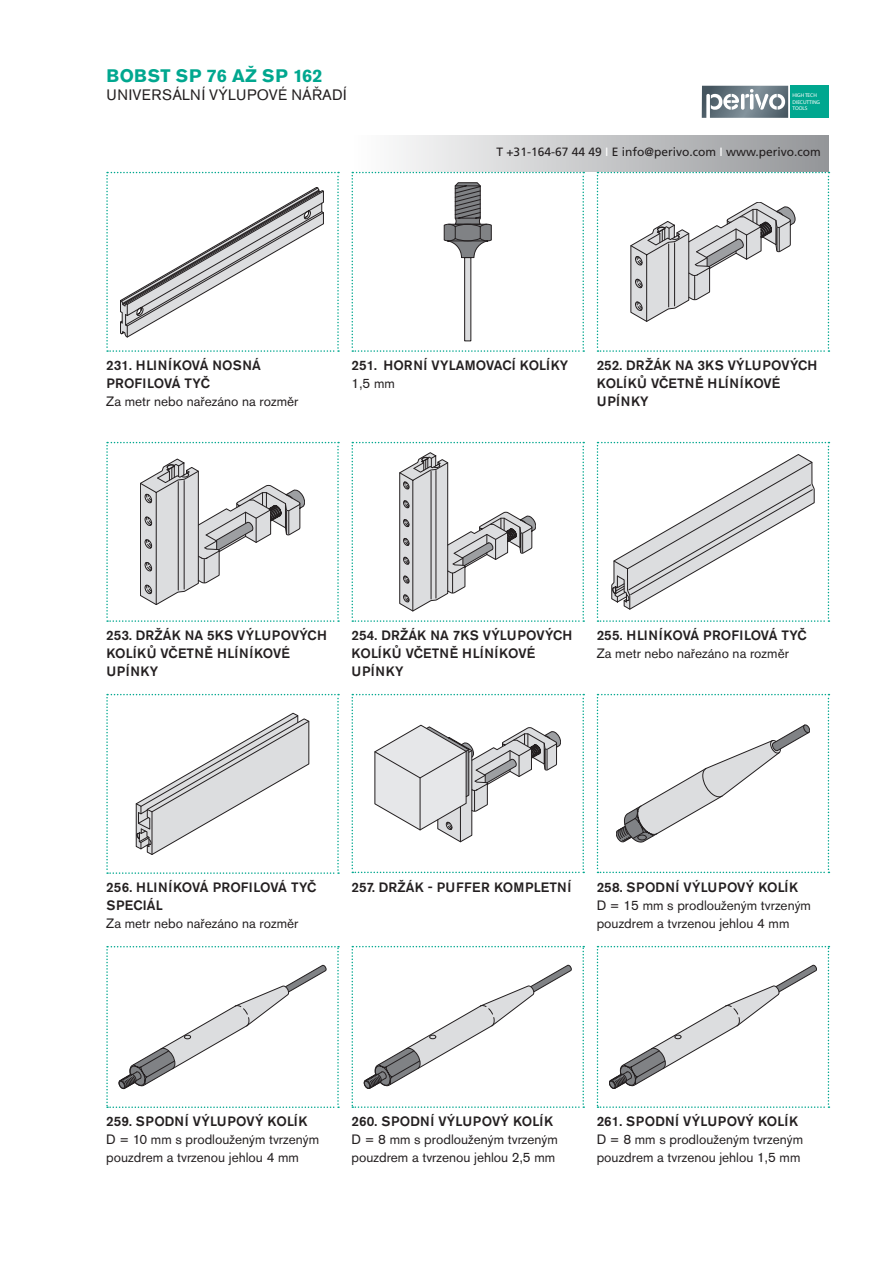
<style>
.page{position:relative;width:893px;height:1263px;background:#fff}
.page>*{position:absolute;margin:0;border:0;box-sizing:border-box;transform-origin:0 0}
.t1{font:700 18px "Akzidenz Grotesk Pro";letter-spacing:.02em;color:#00a78f}
.t2{font:15px "Akzidenz Grotesk Pro";letter-spacing:.01em;color:#231f20}
.t3{font:500 13.5px/18px "Akzidenz Grotesk Pro";letter-spacing:.01em;color:#231f20}
.t4{font:13.5px/18px "Akzidenz Grotesk Pro";color:#231f20}
.t5{font:12px "Frutiger";color:#231f20}
.t6{font:5.4px/6.6px "Myriad Pro";letter-spacing:-.015em;color:#fff}
.s1{color:#fff}
</style>
<div class="page">
<svg style="left:351px;top:172px;width:233px;height:180px"></svg>
<svg style="left:106px;top:172px;width:233px;height:180px"></svg>
<svg style="left:351px;top:442px;width:233px;height:180px"></svg>
<svg style="left:351px;top:946px;width:233px;height:162px"></svg>
<svg style="left:597px;top:946px;width:232px;height:162px"></svg>
<svg style="left:351px;top:694px;width:233px;height:179px"></svg>
<svg style="left:597px;top:172px;width:232px;height:180px"></svg>
<svg style="left:597px;top:442px;width:232px;height:180px"></svg>
<svg style="left:597px;top:694px;width:232px;height:179px"></svg>
<svg style="left:106px;top:946px;width:233px;height:162px"></svg>
<svg style="left:106px;top:442px;width:233px;height:180px"></svg>
<svg style="left:106px;top:694px;width:233px;height:180px"></svg>
<div style="left:790px;top:86px;width:39px;height:32px;background:#00a78f"></div>
<svg style="left:702px;top:86px;width:86px;height:32px"></svg>
<div style="left:351px;top:136px;width:478px;height:36px;background:linear-gradient(to right,#fff,#949699)"></div>
<h1 class="t1" style="left:106px;top:64px;width:218px">BOBST SP 76 až SP 162</h1>
<p class="t2" style="left:106px;top:85px;width:242px">Universální výlu pové nářadí</p>
<p class="t6" style="left:793px;top:92px;width:29px">HIGH TECH<br>DIECUTTING<br>TOOLS</p>
<p class="t5" style="left:496px;top:145px;width:326px">T +31-164-67 44 49 <span class="s1">I</span> E info@perivo.com <span class="s1">I</span> www.perivo.com</p>
<p class="t3" style="left:106px;top:356px;width:156px">231. H LINÍKOVÁ NOSNÁ<br>PROFILOVÁ TYČ</p>
<p class="t4" style="left:106px;top:392px;width:194px">Za metr nebo nařezáno na rozměr</p>
<p class="t3" style="left:351px;top:356px;width:218px">251. H ORNÍ VYLAMOVACÍ KOLÍKY</p>
<p class="t4" style="left:351px;top:374px;width:45px">1,5 mm</p>
<p class="t3" style="left:597px;top:356px;width:222px">252. DRŽÁK NA 3KS VÝLUPOVÝCH<br>KOLÍKŮ VČETNĚ HLÍNÍKOVÉ<br>UPÍNKY</p>
<p class="t3" style="left:106px;top:626px;width:222px">253. DRŽÁK NA 5KS VÝLUPOVÝCH<br>KOLÍKŮ VČETNĚ HLÍNÍKOVÉ<br>UPÍNKY</p>
<p class="t3" style="left:351px;top:626px;width:222px">254. DRŽÁK NA 7KS VÝLUPOVÝCH<br>KOLÍKŮ VČETNĚ HLÍNÍKOVÉ<br>UPÍNKY</p>
<p class="t3" style="left:597px;top:626px;width:212px">255. H LINÍKOVÁ PROFILOVÁ TYČ</p>
<p class="t4" style="left:597px;top:644px;width:194px">Za metr nebo nařezáno na rozměr</p>
<p class="t3" style="left:106px;top:878px;width:212px">256. H LINÍKOVÁ PROFILOVÁ TYČ<br>SPECIÁL</p>
<p class="t4" style="left:106px;top:914px;width:194px">Za metr nebo nařezáno na rozměr</p>
<p class="t3" style="left:351px;top:878px;width:221px">257. DRŽÁK - PUFFER KOMPLETNÍ</p>
<p class="t3" style="left:597px;top:878px;width:203px">258. SPODNÍ VÝLUPOVÝ KOLÍK</p>
<p class="t4" style="left:597px;top:896px;width:216px">D = 15 mm s prodlouženým tvrzeným pouzdrem a tvrzenou jehlou 4 mm</p>
<p class="t3" style="left:106px;top:1112px;width:203px">259. SPODNÍ VÝLUPOVÝ KOLÍK</p>
<p class="t4" style="left:106px;top:1130px;width:214px">D = 10 mm s prodlouženým tvrzeným pouzdrem a tvrzenou jehlou 4 mm</p>
<p class="t3" style="left:351px;top:1112px;width:203px">260. SPODNÍ VÝLUPOVÝ KOLÍK</p>
<p class="t4" style="left:351px;top:1130px;width:208px">D = 8 mm s prodlouženým tvrzeným pouzdrem a tvrzenou jehlou 2,5 mm</p>
<p class="t3" style="left:597px;top:1112px;width:40px">261. SPO</p>
<p class="t3" style="left:655px;top:1112px;width:38px">DNÍ VÝLUPOVÝ</p>
<p class="t3" style="left:758px;top:1112px;width:9px">KOLÍK</p>
<p class="t4" style="left:597px;top:1130px;width:208px">D = 8 mm s prodlouženým tvrzeným pouzdrem a tvrzenou jehlou 1,5 mm</p>
</div>
